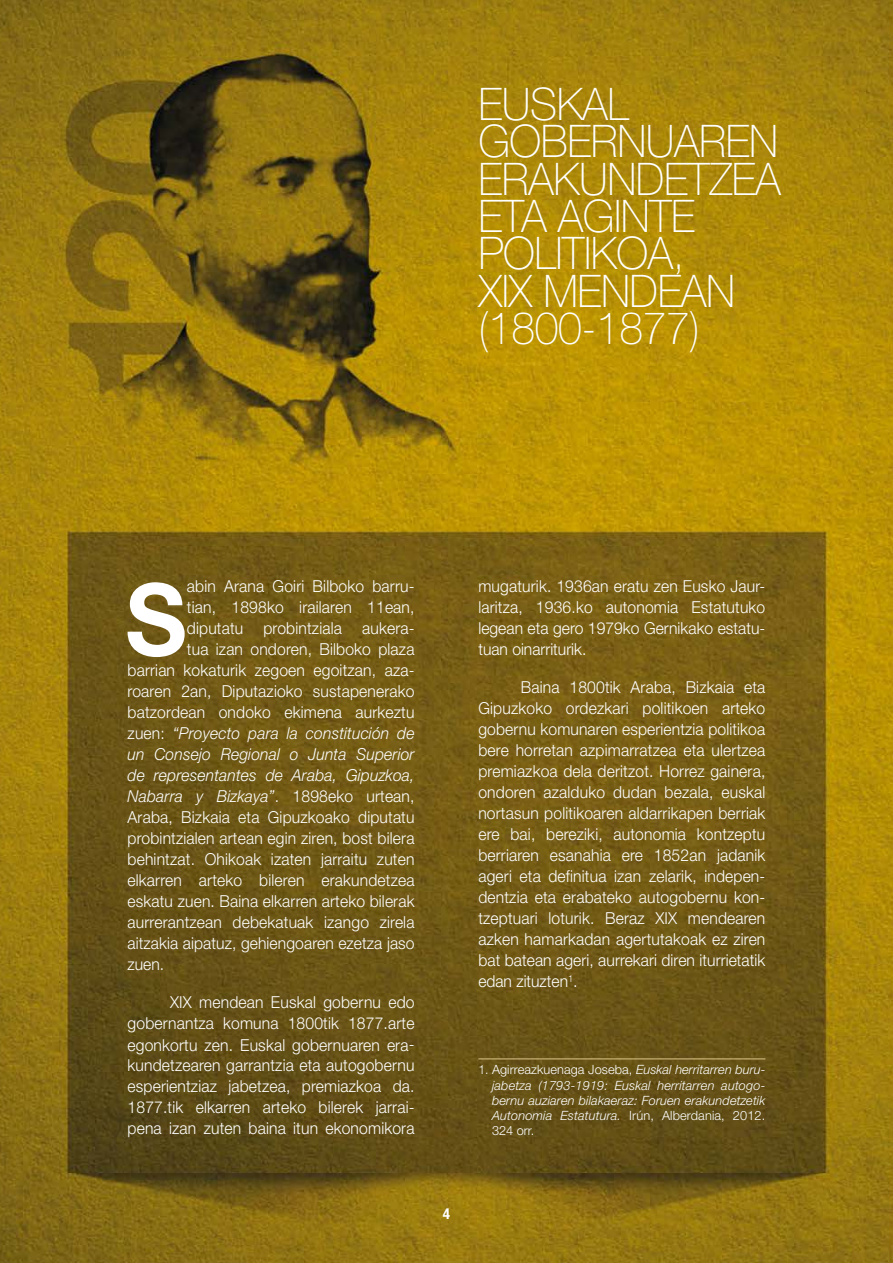
<style>
.page{position:relative;width:893px;height:1263px;background:#fff}
.page>*{position:absolute;margin:0;border:0;box-sizing:border-box;transform-origin:0 0}
.t1{font:700 99.9px "Helvetica Neue LT Std";color:#fff;scale:.95 1}
.t2{font:100 45px/37.3px "Helvetica Neue LT Std";letter-spacing:-.01em;color:#fff;scale:.95 1}
.t3{font:300 16.5px/21px "Helvetica Neue LT Std";letter-spacing:.01em;color:#fff;text-align:justify;scale:.95 1}
.t4{font:italic 300 16.5px "Helvetica Neue LT Std";letter-spacing:.01em;color:#fff;scale:.95 1}
.t5{font:700 condensed 15px "Helvetica Neue LT Std";color:#fff}
.t6{font:italic 300 12.75px/15.3px "Helvetica Neue LT Std";letter-spacing:.01em;color:#fff;text-align:justify}
.s1{font-style:normal}
</style>
<div class="page">
<img style="left:0;top:0;width:893px;height:1263px">
<hr style="left:478px;top:1058px;width:287px;height:1px;background:#dfc78b">
<h2 class="t2" style="left:478px;top:85px;width:320px">EUSKAL<br>GOBERNUAREN<br>ERAKUNDETZEA<br>ETA AGINTE<br>POLITIKOA,<br>XIX MENDEAN (1800-1877)</h2>
<h1 class="t1" style="left:125px;top:558px;width:66px">S</h1>
<p class="t3" style="left:187px;top:576px;width:241px">abin Arana Goiri Bilboko barru-</p>
<p class="t3" style="left:187px;top:597px;width:241px">tian, 1898ko irailaren 11ean,</p>
<p class="t3" style="left:187px;top:618px;width:241px">diputatu probintziala aukera-</p>
<p class="t3" style="left:187px;top:639px;width:241px">tua izan ondoren, Bilboko plaza</p>
<p class="t3" style="left:128px;top:660px;width:304px">barrian kokaturik zegoen egoitzan, aza-</p>
<p class="t3" style="left:128px;top:681px;width:304px">roaren 2an, Diputazioko sustapenerako</p>
<p class="t3" style="left:128px;top:702px;width:304px">batzordean ondoko ekimena aurkeztu</p>
<p class="t4" style="left:128px;top:724px;width:304px"><span class="s1">zuen:</span> “Proyecto para la constitución de</p>
<p class="t4" style="left:128px;top:745px;width:304px">un Consejo Regional o Junta Superior</p>
<p class="t4" style="left:128px;top:766px;width:304px">de representantes de Araba, Gipuzkoa,</p>
<p class="t4" style="left:128px;top:787px;width:304px">Nabarra y Bizkaya”<span class="s1">. 1898eko urtean,</span></p>
<p class="t3" style="left:128px;top:807px;width:304px">Araba, Bizkaia eta Gipuzkoako diputatu</p>
<p class="t3" style="left:128px;top:828px;width:304px">probintzialen artean egin ziren, bost bilera</p>
<p class="t3" style="left:128px;top:849px;width:304px">behintzat. Ohikoak izaten jarraitu zuten</p>
<p class="t3" style="left:128px;top:870px;width:304px">elkarren arteko bileren erakundetzea</p>
<p class="t3" style="left:128px;top:891px;width:304px">eskatu zuen. Baina elkarren arteko bilerak</p>
<p class="t3" style="left:128px;top:912px;width:304px">aurrerantzean debekatuak izango zirela</p>
<p class="t3" style="left:128px;top:933px;width:304px">aitzakia aipatuz, gehiengoaren ezetza jaso</p>
<p class="t3" style="left:128px;top:954px;width:40px">zuen.</p>
<p class="t3" style="left:128px;top:992px;width:304px;text-indent:43px">XIX mendean Euskal gobernu edo gobernantza komuna 1800tik 1877.arte egonkortu zen. Euskal gobernuaren era&shy;kundetzearen garrantzia eta autogobernu esperientziaz jabetzea, premiazkoa da.<br>1877.tik elkarren arteko bilerek jarrai&shy;pena izan zuten baina itun ekonomikora</p>
<p class="t5" style="left:443px;top:1205px;width:9px">4</p>
<p class="t3" style="left:478px;top:576px;width:304px">mugaturik. 1936an eratu zen Eusko Jaur&shy;laritza, 1936.ko autonomia Estatutuko legean eta gero 1979ko Gernikako estatu&shy;tuan oinarriturik.</p>
<p class="t3" style="left:478px;top:677px;width:304px;text-indent:43px">Baina 1800tik Araba, Bizkaia eta Gipuzkoko ordezkari politikoen arteko gobernu komunaren esperientzia politikoa bere horretan azpimarratzea eta ulertzea premiazkoa dela deritzot. Horrez gainera, ondoren azalduko dudan bezala, euskal nortasun politikoaren aldarrikapen berriak ere bai, bereziki, autonomia kontzeptu berriaren esanahia ere 1852an jadanik ageri eta definitua izan zelarik, indepen&shy;dentzia eta erabateko autogobernu kon&shy;tzeptuari loturik. Beraz XIX mendearen azken hamarkadan agertutakoak ez ziren bat batean ageri, aurrekari diren iturrietatik edan zituzten<sup>1</sup>.</p>
<p class="t6" style="left:492px;top:1062px;width:275px;text-indent:-14px"><span class="s1">1. Agirreazkuenaga Joseba,</span> Euskal herritarren buru&shy;jabetza (1793-1919: Euskal herritarren autogo&shy;bernu auziaren bilakaeraz: Foruen erakundetzetik Autonomia Estatutura. <span class="s1">Irún, Alberdania, 2012.<br>324 orr.</span></p>
</div>
